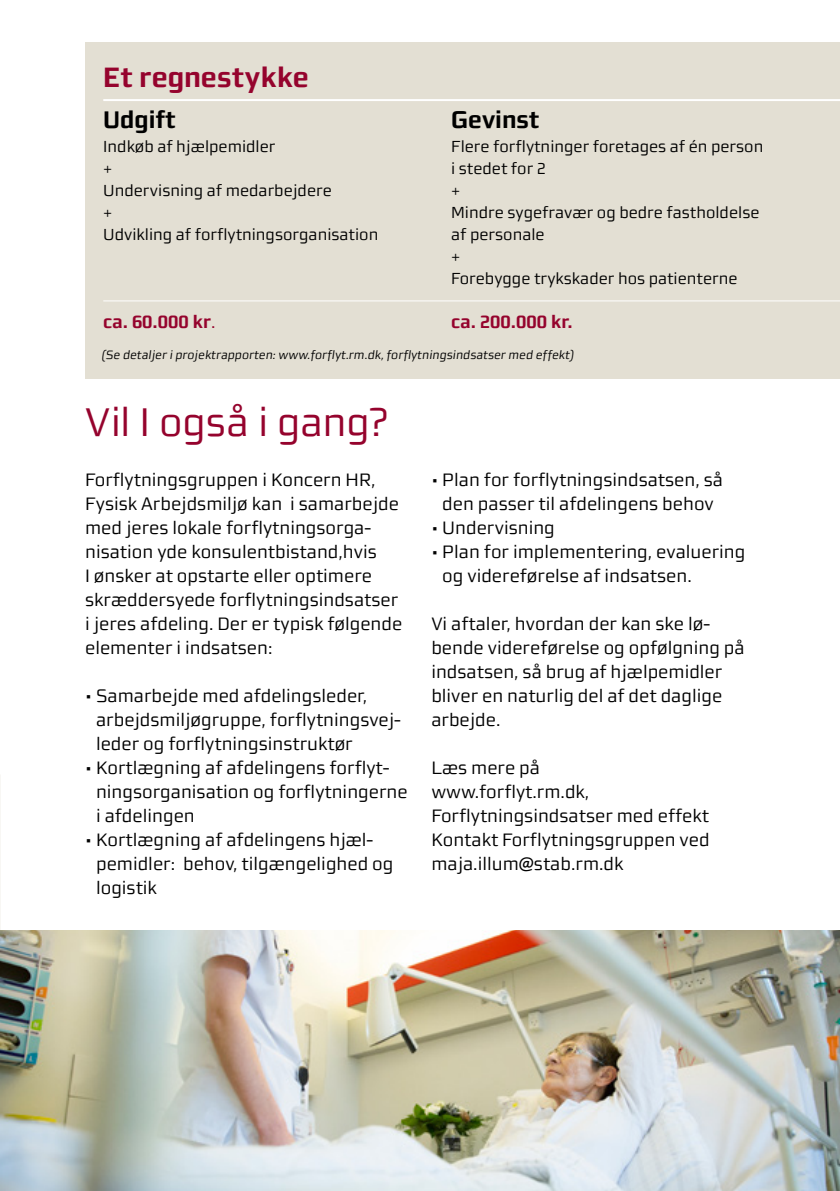
<style>
.page{position:relative;width:840px;height:1191px;background:#fff}
.page>*{position:absolute;margin:0;border:0;box-sizing:border-box;transform-origin:0 0}
.rub{font:40px "midtsans";letter-spacing:-.005em;color:#95032d}
.rub-2{font:700 28px "midtsans";letter-spacing:.005em;color:#95032d}
.mr{font:700 24px "midtsans";color:#000}
.brødtekst{font:18px/24px "midtsans";color:#000}
.brødtekst-2{font:700 18px "midtsans";color:#95032d}
.brødtekst-3{font:16px/22px "midtsans";color:#000}
.t1{font:italic 12px "midtsans";color:#000}
.s1{font-weight:400}
</style>
<div class="page">
<div style="left:85px;top:42px;width:754px;height:336px;background:#e3dfd3"></div>
<img style="left:0;top:930px;width:839px;height:261px">
<hr style="left:103px;top:99px;width:736px;height:2px;background:#fff">
<hr style="left:103px;top:300px;width:736px;height:1px;background:#fff">
<p class="rub-2" style="left:103px;top:61px;width:207px">Et regnestykke</p>
<p class="mr" style="left:103px;top:106px;width:74px">Udgift</p>
<p class="brødtekst-3" style="left:103px;top:136px;width:174px">Indkøb af hjælpemidler</p>
<p class="brødtekst-3" style="left:103px;top:158px;width:11px">+</p>
<p class="brødtekst-3" style="left:103px;top:180px;width:230px">Undervisning af medarbejdere</p>
<p class="brødtekst-3" style="left:103px;top:202px;width:276px">+<br>Udvikling af forflytningsorganisation</p>
<p class="mr" style="left:451px;top:106px;width:90px">Gevinst</p>
<p class="brødtekst-3" style="left:451px;top:136px;width:313px">Flere forflytninger foretages af én person i stedet for 2</p>
<p class="brødtekst-3" style="left:451px;top:180px;width:11px">+</p>
<p class="brødtekst-3" style="left:451px;top:202px;width:309px">Mindre sygefravær og bedre fastholdelse af personale</p>
<p class="brødtekst-3" style="left:451px;top:246px;width:11px">+</p>
<p class="brødtekst-3" style="left:451px;top:268px;width:288px">Forebygge trykskader hos patienterne</p>
<p class="brødtekst-2" style="left:451px;top:311px;width:123px">ca. 200.000 kr.</p>
<p class="t1" style="left:101px;top:348px;width:474px">(Se detaljer i projektrapporten: www.forflyt.rm.dk, forflytningsindsatser med effekt)</p>
<p class="brødtekst-2" style="left:103px;top:311px;width:114px">ca. 60.000 kr<span class="s1">.</span></p>
<p class="rub" style="left:85px;top:399px;width:305px">Vil I også i gang?</p>
<p class="brødtekst" style="left:85px;top:468px;width:318px">Forflytningsgruppen i Koncern HR, Fysisk Arbejdsmiljø kan i samarbejde med jeres lokale forflytningsorga&shy;nisation yde konsulentbistand,hvis<br>I ønsker at opstarte eller optimere skræddersyede forflytningsindsatser i jeres afdeling. Der er typisk følgende elementer i indsatsen:</p>
<p class="brødtekst" style="left:96px;top:684px;width:306px;text-indent:-11px">• Samarbejde med afdelingsleder, arbejdsmiljøgruppe, forflytningsvej&shy;leder og forflytningsinstruktør</p>
<p class="brødtekst" style="left:96px;top:756px;width:313px;text-indent:-11px">• Kortlægning af afdelingens forflyt&shy;ningsorganisation og forflytningerne i afdelingen</p>
<p class="brødtekst" style="left:96px;top:828px;width:299px;text-indent:-11px">• Kortlægning af afdelingens hjæl&shy;pemidler: behov, tilgængelighed og logistik</p>
<p class="brødtekst" style="left:431px;top:468px;width:293px;text-align:center">• Plan for forflytningsindsatsen, så den passer til afdelingens behov</p>
<p class="brødtekst" style="left:431px;top:516px;width:125px">• Undervisning</p>
<p class="brødtekst" style="left:442px;top:540px;width:304px;text-indent:-11px">• Plan for implementering, evaluering og videreførelse af indsatsen.</p>
<p class="brødtekst" style="left:431px;top:612px;width:315px">Vi aftaler, hvordan der kan ske lø&shy;bende videreførelse og opfølgning på indsatsen, så brug af hjælpemidler bliver en naturlig del af det daglige arbejde.</p>
<p class="brødtekst" style="left:431px;top:756px;width:279px">Læs mere på<br>www.forflyt.rm.dk,<br>Forflytningsindsatser med effekt</p>
<p class="brødtekst" style="left:431px;top:828px;width:279px">Kontakt Forflytningsgruppen ved maja.illum@stab.rm.dk</p>
</div>
